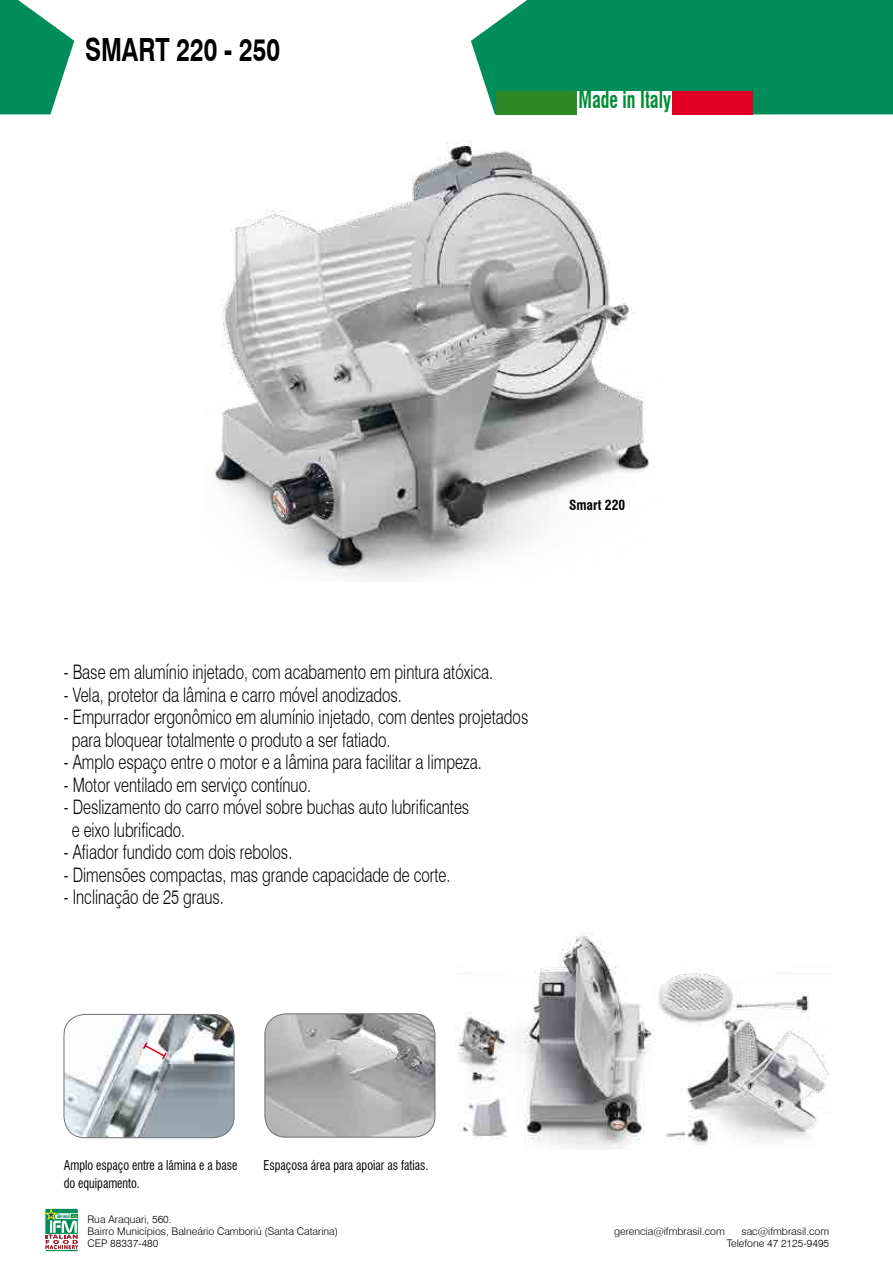
<style>
.page{position:relative;width:893px;height:1263px;background:#fff}
.page>*{position:absolute;margin:0;border:0;box-sizing:border-box;transform-origin:0 0}
.t1{font:700 31.95px "Swiss 721 BT";color:#000;scale:.75 1}
.t2{font:700 condensed 22.65px "Swiss 721 BT";color:#008c36;scale:.79 1}
.t3{font:300 19.95px/22.5px "Swiss 721 BT";color:#000;scale:.75 1}
.t4{font:700 condensed 13.5px "Swiss 721 BT";color:#000}
.t5{font:condensed 13.2px/18px "Swiss 721 BT";color:#000;scale:.91 1}
.t6{font:300 10.5px/12px "Swiss 721 BT";color:#000;text-align:right}
.t7{font:700 5.25px "Handel Got D";letter-spacing:-.045em;color:#008d58}
</style>
<div class="page">
<svg style="left:0;top:0;width:74px;height:114px"></svg>
<div style="left:471px;top:0;width:422px;height:114px;background:#008d59"></div>
<svg style="left:45px;top:1209px;width:33px;height:42px"></svg>
<img style="left:265px;top:1014px;width:170px;height:123px">
<div style="left:265px;top:1014px;width:170px;height:123px;border:1px solid #707172;border-radius:21px"></div>
<div style="left:671px;top:91px;width:82px;height:23px;background:#e20025"></div>
<div style="left:497px;top:91px;width:80px;height:23px;background:#2e8a26"></div>
<div style="left:577px;top:91px;width:94px;height:23px;background:#fff"></div>
<img style="left:213px;top:141px;width:437px;height:440px">
<img style="left:455px;top:932px;width:377px;height:217px">
<img style="left:64px;top:1014px;width:170px;height:124px">
<div style="left:64px;top:1014px;width:170px;height:124px;border:1px solid #707172;border-radius:21px"></div>
<svg style="left:142px;top:1041px;width:26px;height:20px"></svg>
<h1 class="t1" style="left:85px;top:30px;width:261px">SMART 220 - 250</h1>
<p class="t2" style="left:578px;top:86px;width:119px">Made in Italy</p>
<p class="t4" style="left:569px;top:497px;width:58px">Smart 220</p>
<p class="t3" style="left:64px;top:660px;width:574px">- Base em alumínio injetado, com acabamento em pintura atóxica.</p>
<p class="t3" style="left:64px;top:683px;width:452px">- Vela, protetor da lâmina e carro móvel anodizados.</p>
<p class="t3" style="left:72px;top:705px;width:610px;text-indent:-8px">- Empurrador ergonômico em alumínio injetado, com dentes projetados para bloquear totalmente o produto a ser fatiado.</p>
<p class="t3" style="left:64px;top:750px;width:559px">- Amplo espaço entre o motor e a lâmina para facilitar a limpeza.</p>
<p class="t3" style="left:64px;top:773px;width:331px">- Motor ventilado em serviço contínuo.</p>
<p class="t3" style="left:72px;top:795px;width:532px;text-indent:-8px">- Deslizamento do carro móvel sobre buchas auto lubrificantes e eixo lubrificado.</p>
<p class="t3" style="left:64px;top:840px;width:306px">- Afiador fundido com dois rebolos.</p>
<p class="t3" style="left:64px;top:863px;width:517px">- Dimensões compactas, mas grande capacidade de corte.</p>
<p class="t3" style="left:64px;top:885px;width:215px">- Inclinação de 25 graus.</p>
<p class="t5" style="left:64px;top:1156px;width:192px">Amplo espaço entre a lâmina e a base do equipamento.</p>
<p class="t5" style="left:264px;top:1156px;width:183px">Espaçosa área para apoiar as fatias.</p>
<p class="t7" style="left:57px;top:1213px;width:15px">Brasil</p>
<p class="t6" style="left:88px;top:1213px;width:252px;text-align:left">Rua Araquari, 560.<br>Bairro Municípios, Balneário Camboriú (Santa Catarina)<br>CEP 88337-480</p>
<p class="t6" style="left:614px;top:1225px;width:112px">gerencia@ifmbrasil.com</p>
<p class="t6" style="left:727px;top:1225px;width:104px">sac@ifmbrasil.com<br>Telefone 47 2125-9495</p>
</div>
